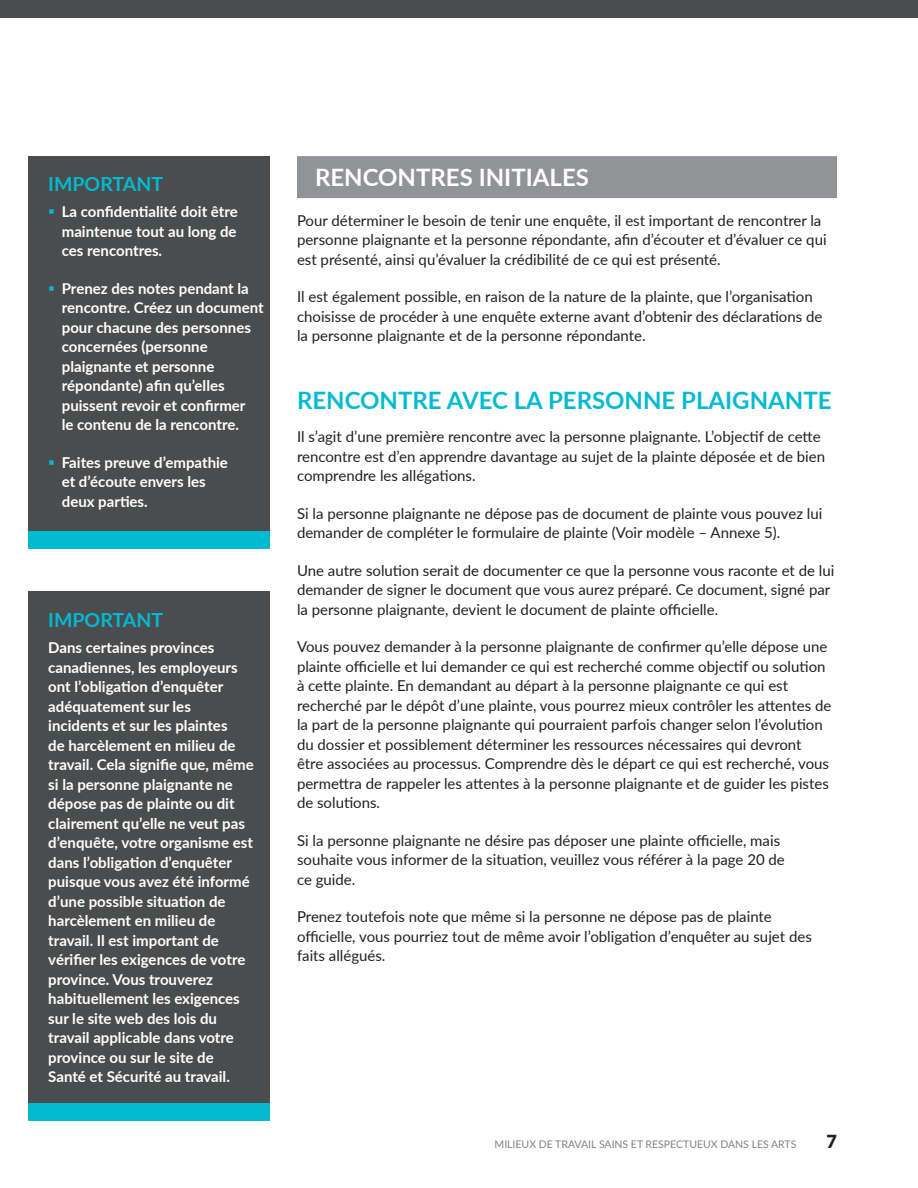
<style>
.page{position:relative;width:918px;height:1188px;background:#fff}
.page>*{position:absolute;margin:0;border:0;box-sizing:border-box;transform-origin:0 0}
.sous_titre_3{font:700 24px "Lato";color:#03bad3}
.Sous_titre_gris{font:700 24px "Lato";color:#fff}
.Important_2{font:700 19.5px "Lato";color:#03bad3}
.t1{font:900 18px "Lato";color:#231f20}
.Body_texte{font:15px/19.5px "Lato";color:#231f20}
.Important_texte{font:700 15px/19.5px "Lato";color:#fff}
.t2{font:10.5px "Lato";color:#808285}
.s1{color:#03bad3}
</style>
<div class="page">
<div style="left:28px;top:156px;width:242px;height:384px;background:#4b4c4d"></div>
<div style="left:297px;top:156px;width:540px;height:42px;background:#919396"></div>
<div style="left:0;top:0;width:918px;height:17px;background:#4b4c4d"></div>
<div style="left:28px;top:531px;width:242px;height:18px;background:#03bad3"></div>
<div style="left:28px;top:591px;width:242px;height:521px;background:#4b4c4d"></div>
<div style="left:28px;top:1103px;width:242px;height:17px;background:#03bad3"></div>
<p class="Important_2" style="left:48px;top:169px;width:116px">IMPORTANT</p>
<p class="Important_texte" style="left:62px;top:201px;width:178px;text-align:justify;text-indent:-14px"><span class="s1">▪</span> La confidentialité doit être maintenue tout au long de ces rencontres.</p>
<p class="Important_texte" style="left:62px;top:278px;width:203px;text-indent:-14px"><span class="s1">▪</span> Prenez des notes pendant la rencontre. Créez un document pour chacune des personnes concernées (personne plaignante et personne répondante) afin qu’elles puissent revoir et confirmer<br>le contenu de la rencontre.</p>
<p class="Important_texte" style="left:62px;top:452px;width:168px;text-indent:-14px"><span class="s1">▪</span> Faites preuve d’empathie et d’écoute envers les deux parties.</p>
<p class="Important_2" style="left:48px;top:605px;width:116px">IMPORTANT</p>
<p class="Important_texte" style="left:48px;top:637px;width:207px">Dans certaines provinces canadiennes, les employeurs ont l’obligation d’enquêter adéquatement sur les incidents et sur les plaintes<br>de harcèlement en milieu de travail. Cela signifie que, même si la personne plaignante ne dépose pas de plainte ou dit clairement qu’elle ne veut pas d’enquête, votre organisme est dans l’obligation d’enquêter puisque vous avez été informé d’une possible situation de harcèlement en milieu de travail. Il est important de vérifier les exigences de votre province. Vous trouverez habituellement les exigences sur le site web des lois du travail applicable dans votre province ou sur le site de<br>Santé et Sécurité au travail.</p>
<p class="Sous_titre_gris" style="left:315px;top:159px;width:275px">RENCONTRES INITIALES</p>
<p class="Body_texte" style="left:297px;top:210px;width:531px">Pour déterminer le besoin de tenir une enquête, il est important de rencontrer la personne plaignante et la personne répondante, afin d’écouter et d’évaluer ce qui est présenté, ainsi qu’évaluer la crédibilité de ce qui est présenté.</p>
<p class="Body_texte" style="left:297px;top:286px;width:527px">Il est également possible, en raison de la nature de la plainte, que l’organisation choisisse de procéder à une enquête externe avant d’obtenir des déclarations de la personne plaignante et de la personne répondante.</p>
<p class="sous_titre_3" style="left:297px;top:383px;width:536px">RENCONTRE AVEC LA PERSONNE PLAIGNANTE</p>
<p class="Body_texte" style="left:297px;top:426px;width:530px">Il s’agit d’une première rencontre avec la personne plaignante. L’objectif de cette rencontre est d’en apprendre davantage au sujet de la plainte déposée et de bien comprendre les allégations.</p>
<p class="Body_texte" style="left:297px;top:503px;width:527px">Si la personne plaignante ne dépose pas de document de plainte vous pouvez lui demander de compléter le formulaire de plainte (Voir modèle – Annexe 5).</p>
<p class="Body_texte" style="left:297px;top:560px;width:539px">Une autre solution serait de documenter ce que la personne vous raconte et de lui demander de signer le document que vous aurez préparé. Ce document, signé par la personne plaignante, devient le document de plainte officielle.</p>
<p class="Body_texte" style="left:297px;top:636px;width:536px">Vous pouvez demander à la personne plaignante de confirmer qu’elle dépose une plainte officielle et lui demander ce qui est recherché comme objectif ou solution à cette plainte. En demandant au départ à la personne plaignante ce qui est recherché par le dépôt d’une plainte, vous pourrez mieux contrôler les attentes de la part de la personne plaignante qui pourraient parfois changer selon l’évolution du dossier et possiblement déterminer les ressources nécessaires qui devront être associées au processus. Comprendre dès le départ ce qui est recherché, vous permettra de rappeler les attentes à la personne plaignante et de guider les pistes de solutions.</p>
<p class="Body_texte" style="left:297px;top:830px;width:489px">Si la personne plaignante ne désire pas déposer une plainte officielle, mais souhaite vous informer de la situation, veuillez vous référer à la page 20 de ce guide.</p>
<p class="Body_texte" style="left:297px;top:906px;width:516px">Prenez toutefois note que même si la personne ne dépose pas de plainte officielle, vous pourriez tout de même avoir l’obligation d’enquêter au sujet des faits allégués.</p>
<p class="t2" style="left:495px;top:1137px;width:303px">MILIEUX DE TRAVAIL SAINS ET RESPECTUEUX DANS LES ARTS</p>
<p class="t1" style="left:827px;top:1128px;width:12px">7</p>
</div>
